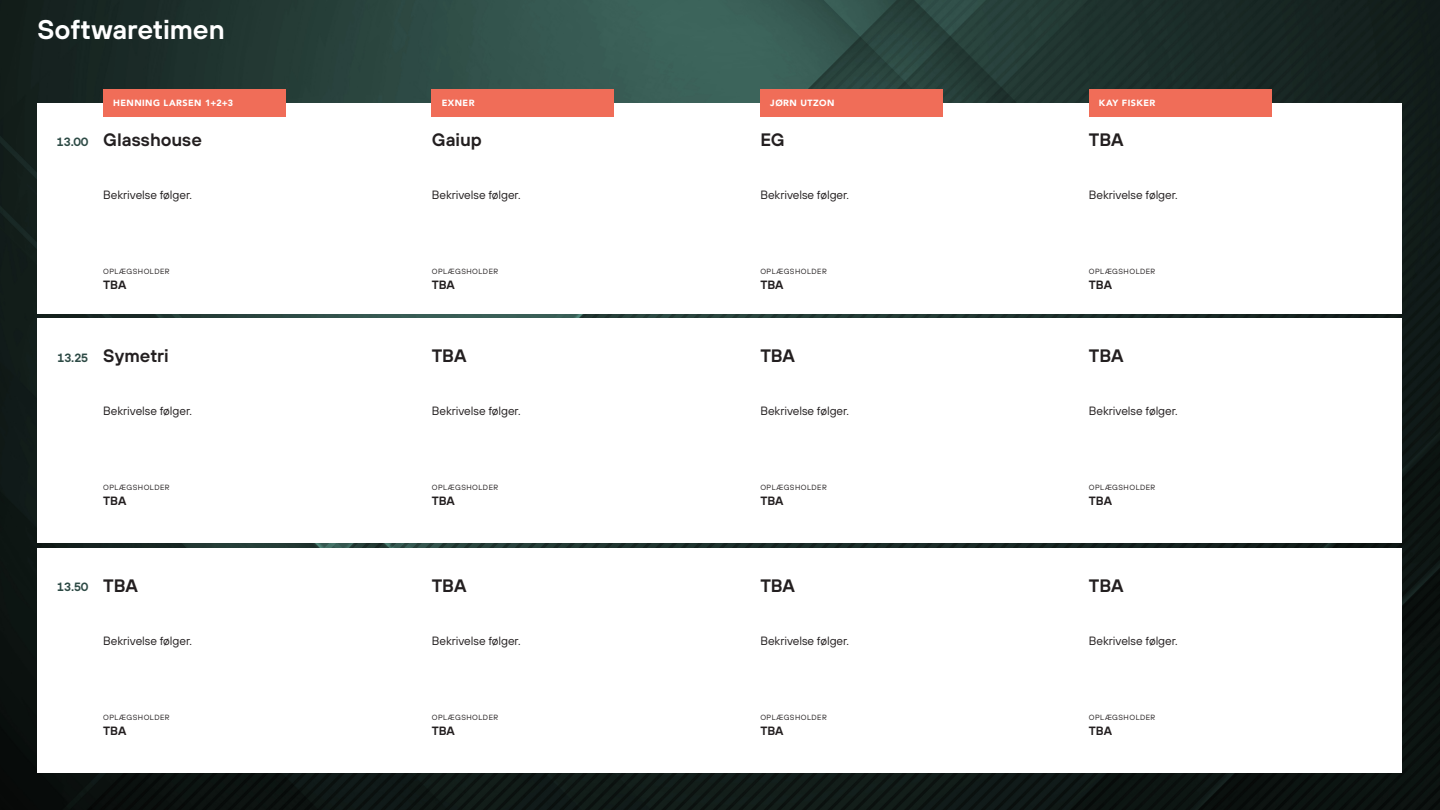
<style>
.page{position:relative;width:1440px;height:810px;background:#fff}
.page>*{position:absolute;margin:0;border:0;box-sizing:border-box;transform-origin:0 0}
.t1{font:600 27px "TT Hoves";letter-spacing:-.005em;color:#fff}
.t2{font:600 18px "TT Hoves";letter-spacing:-.005em;color:#231f20}
.t3{font:12px "TT Hoves";letter-spacing:-.005em;color:#231f20}
.t4{font:600 12px "TT Hoves";letter-spacing:-.005em;color:#231f20}
.t5{font:600 12px "TT Hoves";letter-spacing:-.005em;color:#2d4a45}
.t6{font:900 9px "Avenir";letter-spacing:.05em;color:#fff}
.t7{font:7.5px "TT Hoves";letter-spacing:.06em;color:#231f20}
</style>
<div class="page">
<img style="left:0;top:0;width:1440px;height:810px">
<div style="left:38px;top:319px;width:1364px;height:224px;background:#fff"></div>
<div style="left:38px;top:103px;width:1364px;height:211px;background:#fff"></div>
<div style="left:432px;top:89px;width:182px;height:27px;background:#f06d58"></div>
<div style="left:103px;top:89px;width:182px;height:27px;background:#f06d58"></div>
<div style="left:760px;top:89px;width:183px;height:27px;background:#f06d58"></div>
<div style="left:1089px;top:89px;width:182px;height:27px;background:#f06d58"></div>
<div style="left:38px;top:548px;width:1364px;height:224px;background:#fff"></div>
<p class="t1" style="left:38px;top:11px;width:189px">Softwaretimen</p>
<p class="t6" style="left:113px;top:95px;width:122px">HENNING LARSEN 1+2+3</p>
<p class="t6" style="left:442px;top:95px;width:34px">EXNER</p>
<p class="t6" style="left:770px;top:95px;width:66px">JØRN UTZON</p>
<p class="t6" style="left:1099px;top:95px;width:58px">KAY FISKER</p>
<p class="t5" style="left:57px;top:134px;width:33px">13.00</p>
<p class="t2" style="left:103px;top:128px;width:100px">Glasshouse</p>
<p class="t2" style="left:1089px;top:128px;width:36px">TBA</p>
<p class="t2" style="left:432px;top:128px;width:52px">Gaiup</p>
<p class="t2" style="left:760px;top:128px;width:26px">EG</p>
<p class="t3" style="left:103px;top:188px;width:90px">Bekrivelse følger.</p>
<p class="t7" style="left:103px;top:267px;width:68px">OPLÆGSHOLDER</p>
<p class="t4" style="left:103px;top:277px;width:25px">TBA</p>
<p class="t3" style="left:432px;top:188px;width:90px">Bekrivelse følger.</p>
<p class="t7" style="left:432px;top:267px;width:68px">OPLÆGSHOLDER</p>
<p class="t4" style="left:432px;top:277px;width:25px">TBA</p>
<p class="t3" style="left:760px;top:188px;width:90px">Bekrivelse følger.</p>
<p class="t7" style="left:760px;top:267px;width:68px">OPLÆGSHOLDER</p>
<p class="t4" style="left:760px;top:277px;width:25px">TBA</p>
<p class="t3" style="left:1089px;top:188px;width:90px">Bekrivelse følger.</p>
<p class="t7" style="left:1089px;top:267px;width:68px">OPLÆGSHOLDER</p>
<p class="t4" style="left:1089px;top:277px;width:25px">TBA</p>
<p class="t5" style="left:57px;top:350px;width:32px">13.25</p>
<p class="t2" style="left:103px;top:344px;width:67px">Symetri</p>
<p class="t2" style="left:1089px;top:344px;width:36px">TBA</p>
<p class="t2" style="left:432px;top:344px;width:36px">TBA</p>
<p class="t2" style="left:760px;top:344px;width:36px">TBA</p>
<p class="t3" style="left:103px;top:404px;width:90px">Bekrivelse følger.</p>
<p class="t7" style="left:103px;top:483px;width:68px">OPLÆGSHOLDER</p>
<p class="t4" style="left:103px;top:493px;width:25px">TBA</p>
<p class="t3" style="left:432px;top:404px;width:90px">Bekrivelse følger.</p>
<p class="t7" style="left:432px;top:483px;width:68px">OPLÆGSHOLDER</p>
<p class="t4" style="left:432px;top:493px;width:25px">TBA</p>
<p class="t3" style="left:760px;top:404px;width:90px">Bekrivelse følger.</p>
<p class="t7" style="left:760px;top:483px;width:68px">OPLÆGSHOLDER</p>
<p class="t4" style="left:760px;top:493px;width:25px">TBA</p>
<p class="t3" style="left:1089px;top:404px;width:90px">Bekrivelse følger.</p>
<p class="t7" style="left:1089px;top:483px;width:68px">OPLÆGSHOLDER</p>
<p class="t4" style="left:1089px;top:493px;width:25px">TBA</p>
<p class="t5" style="left:57px;top:579px;width:32px">13.50</p>
<p class="t2" style="left:103px;top:573px;width:36px">TBA</p>
<p class="t2" style="left:1089px;top:573px;width:36px">TBA</p>
<p class="t2" style="left:432px;top:573px;width:36px">TBA</p>
<p class="t2" style="left:760px;top:573px;width:36px">TBA</p>
<p class="t3" style="left:103px;top:633px;width:90px">Bekrivelse følger.</p>
<p class="t7" style="left:103px;top:712px;width:68px">OPLÆGSHOLDER</p>
<p class="t4" style="left:103px;top:723px;width:25px">TBA</p>
<p class="t3" style="left:432px;top:633px;width:90px">Bekrivelse følger.</p>
<p class="t7" style="left:432px;top:712px;width:68px">OPLÆGSHOLDER</p>
<p class="t4" style="left:432px;top:723px;width:25px">TBA</p>
<p class="t3" style="left:760px;top:633px;width:90px">Bekrivelse følger.</p>
<p class="t7" style="left:760px;top:712px;width:68px">OPLÆGSHOLDER</p>
<p class="t4" style="left:760px;top:723px;width:25px">TBA</p>
<p class="t3" style="left:1089px;top:633px;width:90px">Bekrivelse følger.</p>
<p class="t7" style="left:1089px;top:712px;width:68px">OPLÆGSHOLDER</p>
<p class="t4" style="left:1089px;top:723px;width:25px">TBA</p>
</div>
